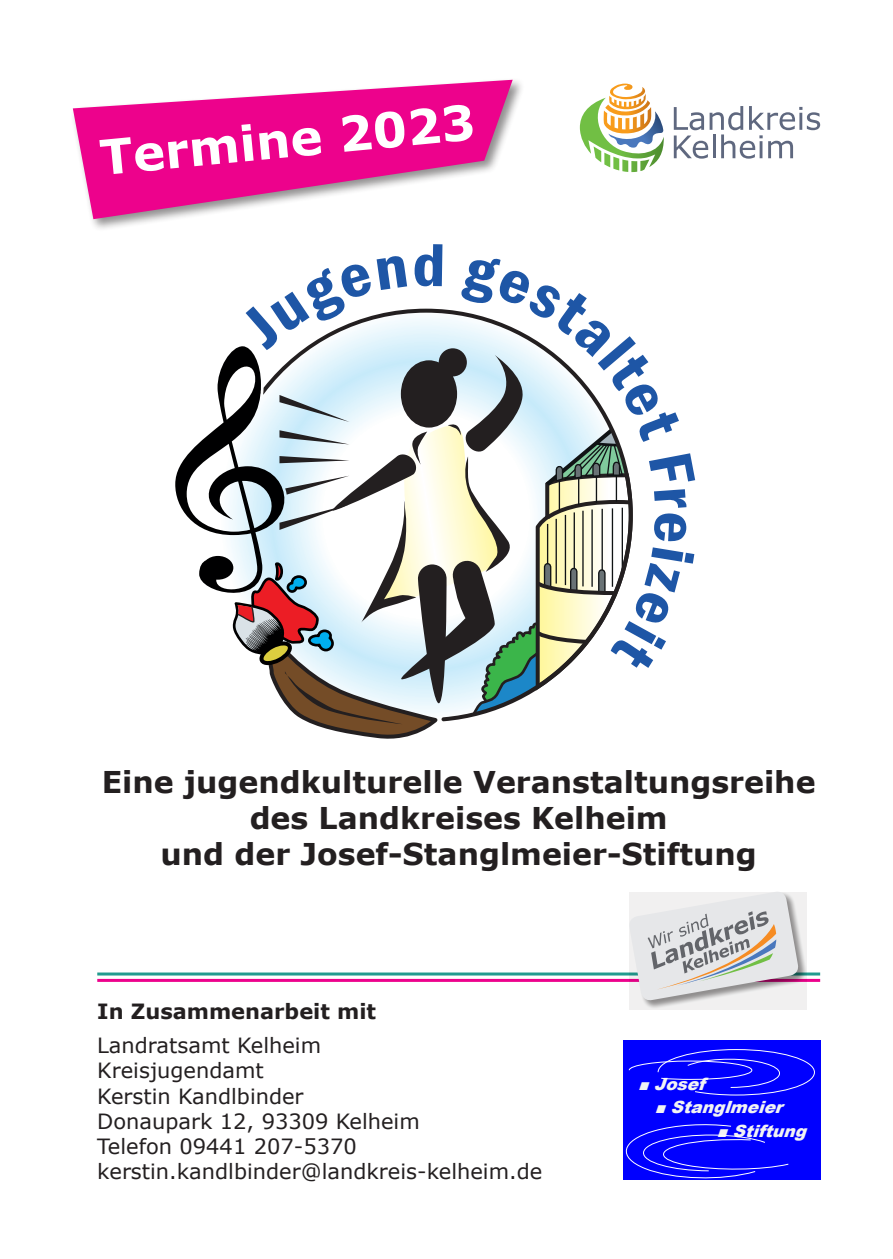
<style>
.page{position:relative;width:893px;height:1259px;background:#fff}
.page>*{position:absolute;margin:0;border:0;box-sizing:border-box;transform-origin:0 0}
.t1{font:700 48.3px "Verdana";color:#fff}
.t2{font:700 30px/36px "Verdana";color:#231f20;text-align:center}
.t3{font:21px/25.2px "Verdana";color:#231f20}
.t4{font:700 21px "Verdana";color:#231f20}
.t5{font:italic 900 16.8px "Arial";color:#f2f3f4}
</style>
<div class="page">
<div style="left:623px;top:1040px;width:197px;height:139px;background:#00f"></div>
<svg style="left:629px;top:1049px;width:186px;height:46px"></svg>
<svg style="left:625px;top:1124px;width:164px;height:55px"></svg>
<hr style="left:97px;top:979px;width:723px;height:3px;background:#ed028c">
<hr style="left:97px;top:972px;width:723px;height:3px;background:#229b8f">
<div style="left:71px;top:77px;width:454px;height:155px;background:#231f20;opacity:.5"></div>
<svg style="left:73px;top:80px;width:440px;height:139px;fill:#ed028c"></svg>
<svg style="left:630px;top:892px;width:177px;height:117px;fill:#f1f0f0"></svg>
<svg style="left:629px;top:892px;width:170px;height:109px"></svg>
<svg style="left:580px;top:84px;width:84px;height:88px"></svg>
<svg style="left:674px;top:106px;width:146px;height:53px"></svg>
<svg style="left:175px;top:308px;width:458px;height:431px"></svg>
<h1 class="t1" style="left:97px;top:122px;width:378px;rotate:-5deg">Termine 2023</h1>
<h2 class="t2" style="left:102px;top:763px;width:715px">Eine jugendkulturelle Veranstaltungsreihe des Landkreises Kelheim<br>und der Josef-Stanglmeier-Stiftung</h2>
<p class="t4" style="left:97px;top:997px;width:280px">In Zusammenarbeit mit</p>
<p class="t3" style="left:97px;top:1032px;width:447px">Landratsamt Kelheim<br>Kreisjugendamt<br>Kerstin Kandlbinder<br>Donaupark 12, 93309 Kelheim<br>Telefon 09441 207-5370 kerstin.kandlbinder@landkreis-kelheim.de</p>
<p class="t5" style="left:638px;top:1071px;width:76px">■Josef</p>
<p class="t5" style="left:655px;top:1095px;width:136px">■Stanglmeier</p>
<p class="t5" style="left:717px;top:1119px;width:98px">■Stiftung</p>
</div>
